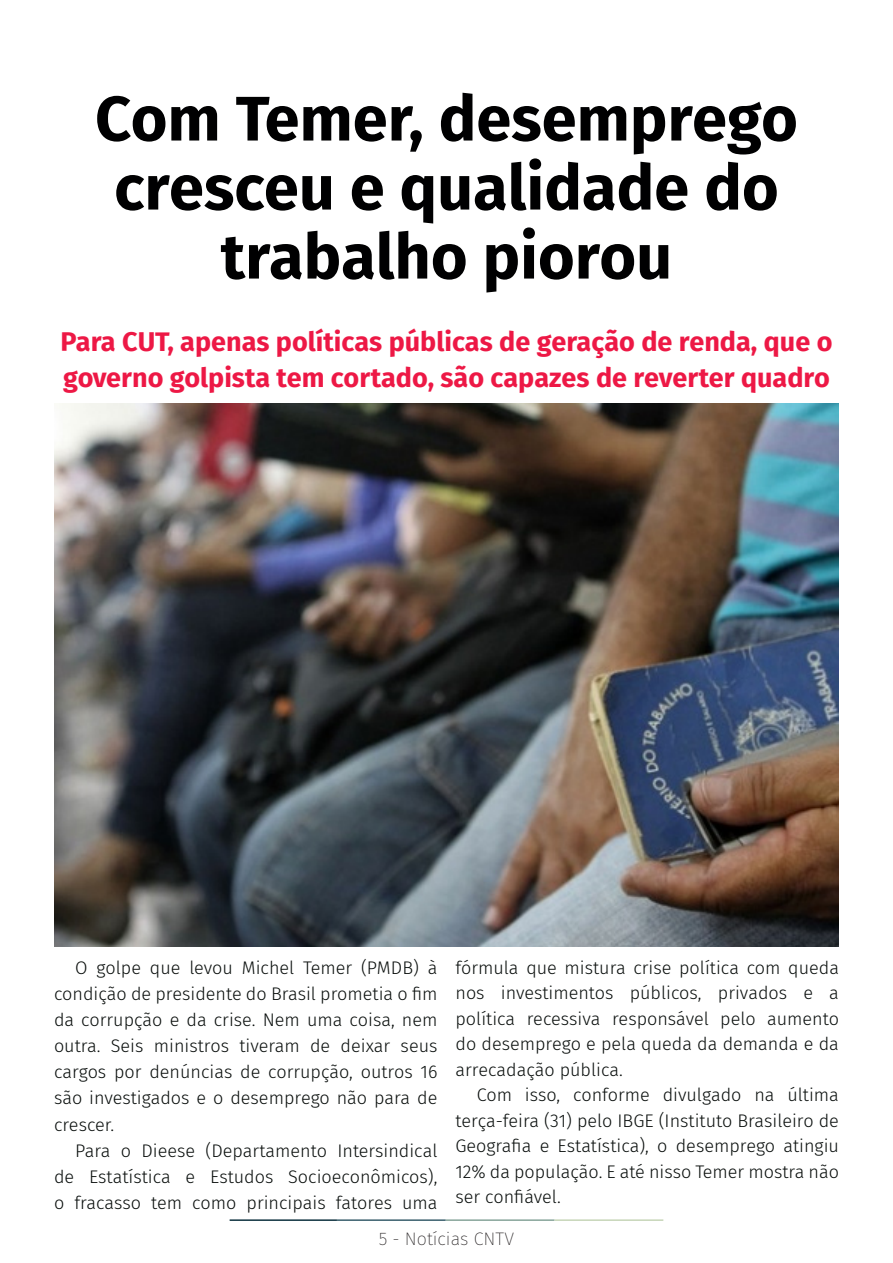
<style>
.page{position:relative;width:893px;height:1263px;background:#fff}
.page>*{position:absolute;margin:0;border:0;box-sizing:border-box;transform-origin:0 0}
.t1{font:700 63px/69px "Fira Sans";color:#000001;text-align:center}
.t2{font:700 27px/36px "Fira Sans";color:#ed1845}
.t3{font:300 18.15px/26.1px "Fira Sans";color:#080d0b;text-align:justify}
.t4{font:200 18px "Fira Sans";color:#231f20}
</style>
<div class="page">
<hr style="left:230px;top:1219px;width:107px;height:2px;background:#0e323f">
<hr style="left:337px;top:1219px;width:109px;height:2px;background:#3a5f6d">
<hr style="left:446px;top:1219px;width:109px;height:2px;background:#87a59a">
<hr style="left:555px;top:1219px;width:108px;height:2px;background:#c6d5b7">
<img style="left:54px;top:404px;width:785px;height:542px">
<p class="t1" style="left:95px;top:80px;width:704px">Com Temer, desemprego cresceu e qualidade do trabalho piorou</p>
<p class="t2" style="left:60px;top:322px;width:773px">Para CUT, apenas políticas públicas de geração de renda, que o governo golpista tem cortado, são capazes de reverter quadro</p>
<p class="t3" style="left:54px;top:954px;width:385px;text-indent:21px">O golpe que levou Michel Temer (PMDB) à condição de presidente do Brasil prometia o fim da corrupção e da crise. Nem uma coisa, nem outra. Seis ministros tiveram de deixar seus cargos por denúncias de corrupção, outros 16 são investigados e o desemprego não para de crescer.</p>
<p class="t3" style="left:54px;top:1137px;width:385px;text-indent:21px">Para o Dieese (Departamento Intersindical de Estatística e Estudos Socioeconômicos), o fracasso tem como principais fatores uma</p>
<p class="t3" style="left:455px;top:954px;width:385px;line-height:25.5px">fórmula que mistura crise política com queda nos investimentos públicos, privados e a política recessiva responsável pelo aumento do desemprego e pela queda da demanda e da arrecadação pública.</p>
<p class="t3" style="left:455px;top:1082px;width:385px;line-height:25.5px;text-indent:21px">Com isso, conforme divulgado na última terça-feira (31) pelo IBGE (Instituto Brasileiro de Geografia e Estatística), o desemprego atingiu 12% da população. E até nisso Temer mostra não ser confiável.</p>
<p class="t4" style="left:379px;top:1226px;width:137px">5 - Notícias CNTV</p>
</div>
